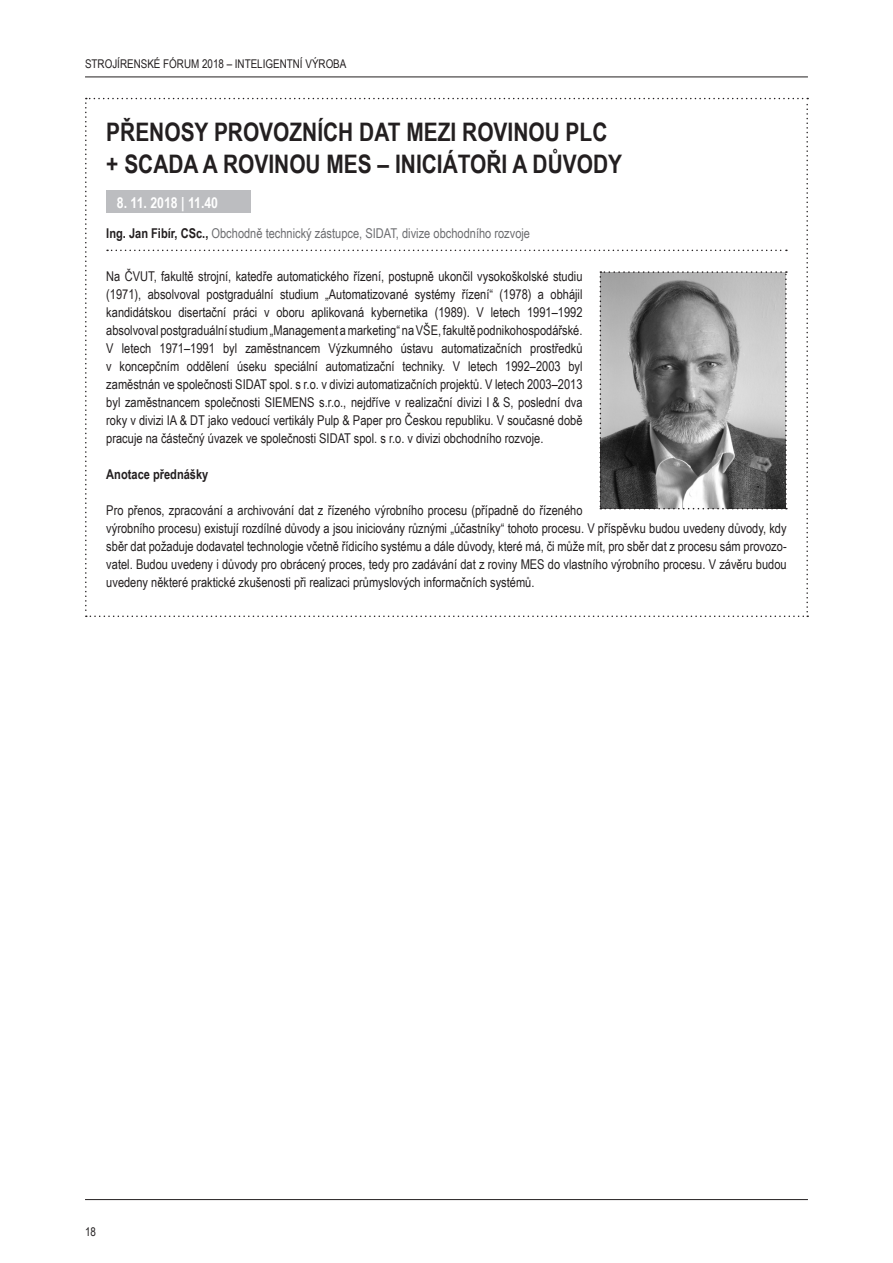
<style>
.page{position:relative;width:893px;height:1263px;background:#fff}
.page>*{position:absolute;margin:0;border:0;box-sizing:border-box;transform-origin:0 0}
.t1{font:700 25.5px/31.5px "Arial Narrow";color:#231f20}
.t2{font:700 15px "Arial Narrow";color:#fff}
.t3{font:13.5px/18px "Arial Narrow";color:#231f20;text-align:justify}
.t4{font:13.5px "Arial Narrow";color:#6c6d70}
.t5{font:700 13.5px "Arial Narrow";color:#231f20}
.t6{font:12px "Arial Narrow";color:#231f20}
.s1{font-weight:700;color:#231f20}
</style>
<div class="page">
<hr style="left:85px;top:77px;width:723px;height:1px;background:#231f20">
<hr style="left:85px;top:1199px;width:723px;height:1px;background:#231f20">
<svg style="left:85px;top:98px;width:723px;height:519px"></svg>
<p class="t6" style="left:85px;top:55px;width:263px">STROJÍRENSKÉ FÓRUM 2018 – INTELIGENTNÍ VÝROBA</p>
<p class="t1" style="left:106px;top:115px;width:517px">PŘENOSY PROVOZNÍCH DAT MEZI ROVINOU PLC + SCADA A ROVINOU MES – INICIÁTOŘI A DŮVODY</p>
<p class="t2" style="left:117px;top:191px;width:103px">8. 11. 2018 | 11.40</p>
<p class="t4" style="left:106px;top:223px;width:425px"><span class="s1">Ing. Jan Fibír, CSc.,</span> Obchodně technický zástupce, SIDAT, divize obchodního rozvoje</p>
<p class="t3" style="left:106px;top:267px;width:478px">Na ČVUT, fakultě strojní, katedře automatického řízení, postupně ukončil vysokoškolské studiu (1971), absolvoval postgraduální studium „Automatizované systémy řízení“ (1978) a obhájil kandidátskou disertační práci v oboru aplikovaná kybernetika (1989). V letech 1991–1992 absolvoval postgraduální studium „Management amarketing“ na VŠE, fakultě podnikohospodářské.</p>
<p class="t3" style="left:106px;top:339px;width:478px">V letech 1971–1991 byl zaměstnancem Výzkumného ústavu automatizačních prostředků v koncepčním oddělení úseku speciální automatizační techniky. V letech 1992–2003 byl zaměstnán ve společnosti SIDAT spol. s r.o. v divizi automatizačních projektů. V letech 2003–2013 byl zaměstnancem společnosti SIEMENS s.r.o., nejdříve v realizační divizi I &amp; S, poslední dva roky v divizi IA &amp; DT jako vedoucí vertikály Pulp &amp; Paper pro Českou republiku. V současné době pracuje na částečný úvazek ve společnosti SIDAT spol. s r.o. v divizi obchodního rozvoje.</p>
<p class="t5" style="left:106px;top:464px;width:104px">Anotace přednášky</p>
<p class="t3" style="left:106px;top:501px;width:682px;text-align:left">Pro přenos, zpracování a archivování dat z řízeného výrobního procesu (případně do řízeného<br>výrobního procesu) existují rozdílné důvody a jsou iniciovány různými „účastníky“ tohoto procesu. V příspěvku budou uvedeny důvody, kdy sběr dat požaduje dodavatel technologie včetně řídicího systému a dále důvody, které má, či může mít, pro sběr dat z procesu sám provozo&shy;vatel. Budou uvedeny i důvody pro obrácený proces, tedy pro zadávání dat z roviny MES do vlastního výrobního procesu. V závěru budou uvedeny některé praktické zkušenosti při realizaci průmyslových informačních systémů.</p>
<p class="t6" style="left:85px;top:1223px;width:12px">18</p>
</div>
